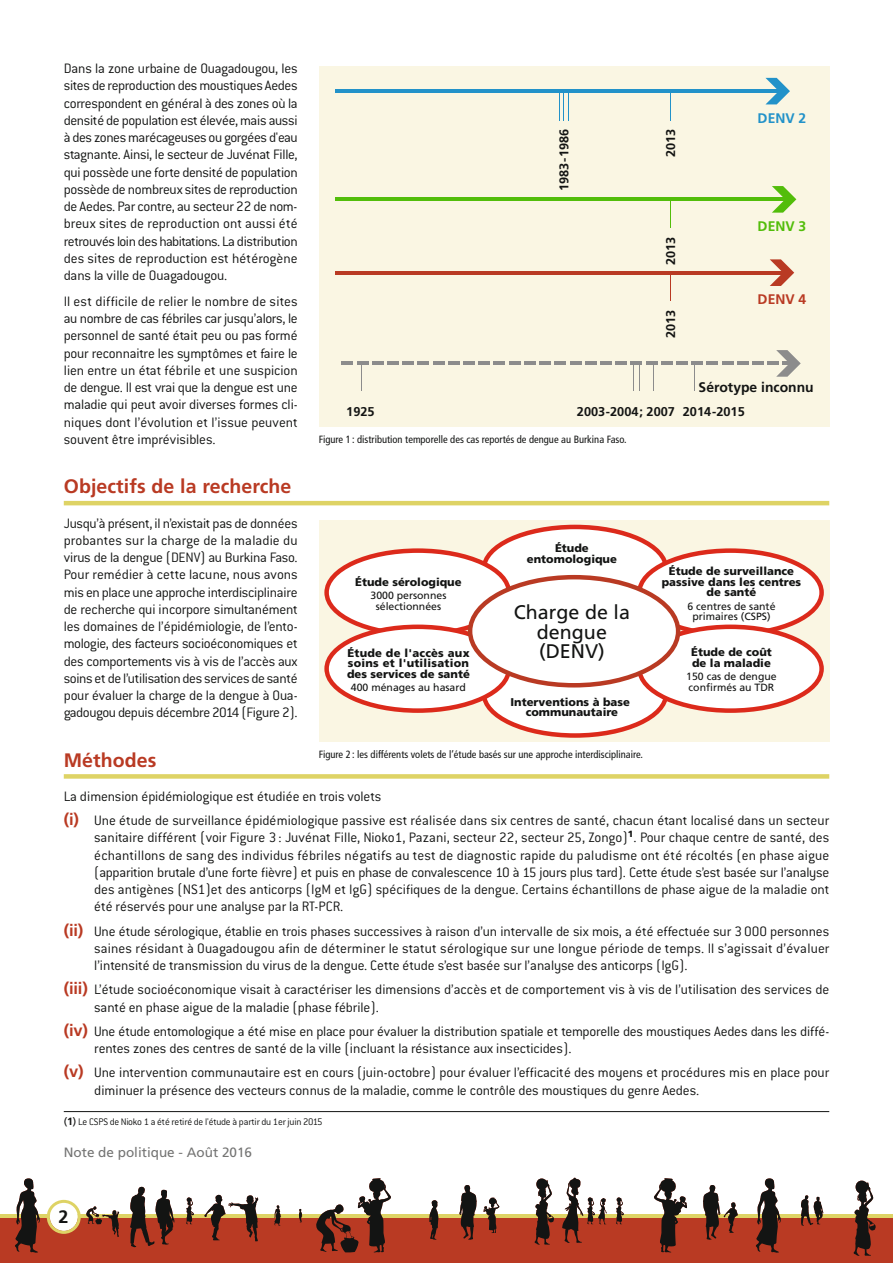
<style>
.page{position:relative;width:893px;height:1263px;background:#fff}
.page>*{position:absolute;margin:0;border:0;box-sizing:border-box;transform-origin:0 0}
.t1{font:19.65px/19.5px "Frutiger";color:#131413;text-align:center}
.t2{font:700 19.5px "Frutiger";letter-spacing:.005em;color:#b93a23}
.t3{font:700 18px "Frutiger";color:#131413}
.t4{font:300 15px/17.2px "Conduit ITC";letter-spacing:-.005em;color:#131413;text-align:justify}
.t5{font:700 13.95px "Frutiger";color:#131413}
.t6{font:700 13.95px "Frutiger";color:#2292c9}
.t7{font:700 13.95px "Frutiger";color:#52bd0a}
.t8{font:700 13.95px "Frutiger";color:#b93a23}
.t9{font:13.5px "Frutiger";color:#747473}
.t10{font:700 12.75px "Frutiger";color:#131413}
.t11{font:900 11.25px/10.5px "Frutiger";color:#131413;text-align:center}
.t12{font:condensed 10.5px "Frutiger";color:#131413}
.t13{font:10.5px/10.5px "Frutiger";color:#131413;text-align:center}
.t14{font:300 10.5px "Conduit ITC";letter-spacing:-.025em;color:#131413}
.s1{font-family:"Frutiger";font-weight:700;font-size:16.5px;color:#b93a23}
.s2{font-family:"Frutiger";font-weight:400}
.s3{font-family:"Frutiger";font-weight:700}
</style>
<div class="page">
<svg style="left:0;top:1215px;width:892px;height:4px"></svg>
<div style="left:0;top:1219px;width:892px;height:44px;background:#b93a23"></div>
<svg style="left:14px;top:1178px;width:26px;height:75px"></svg>
<svg style="left:755px;top:1178px;width:26px;height:75px"></svg>
<svg style="left:274px;top:1205px;width:7px;height:21px"></svg>
<svg style="left:316px;top:1178px;width:75px;height:75px"></svg>
<svg style="left:653px;top:1178px;width:34px;height:75px"></svg>
<svg style="left:483px;top:1198px;width:16px;height:35px"></svg>
<svg style="left:535px;top:1179px;width:19px;height:66px"></svg>
<svg style="left:853px;top:1181px;width:23px;height:75px"></svg>
<svg style="left:616px;top:1197px;width:8px;height:27px"></svg>
<svg style="left:186px;top:1197px;width:8px;height:27px"></svg>
<svg style="left:562px;top:1178px;width:45px;height:65px"></svg>
<svg style="left:130px;top:1187px;width:44px;height:60px"></svg>
<svg style="left:204px;top:1195px;width:54px;height:46px"></svg>
<svg style="left:429px;top:1200px;width:9px;height:40px"></svg>
<svg style="left:299px;top:1209px;width:3px;height:14px"></svg>
<svg style="left:459px;top:1185px;width:18px;height:55px"></svg>
<svg style="left:703px;top:1185px;width:35px;height:55px"></svg>
<svg style="left:801px;top:1195px;width:22px;height:31px"></svg>
<svg style="left:47px;top:1200px;width:72px;height:37px"></svg>
<hr style="left:64px;top:501px;width:765px;height:4px;background:#ded365">
<div style="left:64px;top:774px;width:765px;height:5px;background:#ded365"></div>
<hr style="left:64px;top:1111px;width:765px;height:1px;background:#131413">
<div style="left:319px;top:521px;width:510px;height:221px;background:#faf6e3"></div>
<svg style="left:324px;top:525px;width:500px;height:213px"></svg>
<div style="left:319px;top:67px;width:510px;height:360px;background:#faf6e3"></div>
<svg style="left:765px;top:78px;width:25px;height:26px"></svg>
<hr style="left:335px;top:89px;width:447px;height:4px;background:#2292c9">
<svg style="left:772px;top:186px;width:24px;height:27px"></svg>
<hr style="left:335px;top:198px;width:453px;height:3px;background:#52bd0a">
<svg style="left:770px;top:259px;width:24px;height:27px"></svg>
<hr style="left:335px;top:271px;width:451px;height:4px;background:#b93a23">
<svg style="left:670px;top:93px;width:1px;height:27px"></svg>
<svg style="left:670px;top:201px;width:1px;height:27px"></svg>
<svg style="left:670px;top:275px;width:1px;height:26px"></svg>
<svg style="left:341px;top:350px;width:460px;height:41px"></svg>
<svg style="left:559px;top:93px;width:10px;height:27px"></svg>
<p class="t4" style="left:64px;top:62px;width:235px">Dans la zone urbaine de Ouagadougou, les sites de reproduction des moustiques Aedes correspondent en général à des zones où la densité de population est élevée, mais aussi à des zones marécageuses ou gorgées d'eau stagnante. Ainsi, le secteur de Juvénat Fille, qui possède une forte densité de population possède de nombreux sites de reproduction de Aedes. Par contre, au secteur 22 de nom&shy;breux sites de reproduction ont aussi été retrouvés loin des habitations. La distribution des sites de reproduction est hétérogène dans la ville de Ouagadougou.</p>
<p class="t4" style="left:64px;top:294px;width:235px">Il est difficile de relier le nombre de sites au nombre de cas fébriles car jusqu’alors, le personnel de santé était peu ou pas formé pour reconnaitre les symptômes et faire le lien entre un état fébrile et une suspicion de dengue. Il est vrai que la dengue est une maladie qui peut avoir diverses formes cli&shy;niques dont l’évolution et l’issue peuvent souvent être imprévisibles.</p>
<h2 class="t2" style="left:64px;top:479px;width:229px">Objectifs de la recherche</h2>
<p class="t4" style="left:64px;top:516px;width:235px">Jusqu’à présent, il n’existait pas de données probantes sur la charge de la maladie du virus de la dengue (DENV) au Burkina Faso.<br>Pour remédier à cette lacune, nous avons mis en place une approche interdisciplinaire de recherche qui incorpore simultanément les domaines de l’épidémiologie, de l’ento&shy;mologie, des facteurs socioéconomiques et des comportements vis à vis de l’accès aux soins et de l’utilisation des services de santé pour évaluer la charge de la dengue à Oua&shy;gadougou depuis décembre 2014 (Figure 2).</p>
<h2 class="t2" style="left:64px;top:752px;width:94px">Méthodes</h2>
<p class="t4" style="left:64px;top:786px;width:767px;line-height:24.3px">La dimension épidémiologique est étudiée en trois volets<br><span class="s1">(i)</span> Une étude de surveillance épidémiologique passive est réalisée dans six centres de santé, chacun étant localisé dans un secteur</p>
<p class="t4" style="left:94px;top:831px;width:737px">sanitaire différent (voir Figure 3 : Juvénat Fille, Nioko1, Pazani, secteur 22, secteur 25, Zongo)<sup>1</sup>. Pour chaque centre de santé, des échantillons de sang des individus fébriles négatifs au test de diagnostic rapide du paludisme ont été récoltés (en phase aigue (apparition brutale d’une forte fièvre) et puis en phase de convalescence 10 à 15 jours plus tard). Cette étude s’est basée sur l’analyse des antigènes (NS1)et des anticorps (IgM et IgG) spécifiques de la dengue. Certains échantillons de phase aigue de la maladie ont été réservés pour une analyse par la RT-PCR.</p>
<p class="t4" style="left:94px;top:924px;width:737px;text-indent:-30px"><span class="s1">(ii)</span> Une étude sérologique, établie en trois phases successives à raison d’un intervalle de six mois, a été effectuée sur 3 000 personnes saines résidant à Ouagadougou afin de déterminer le statut sérologique sur une longue période de temps. Il s’agissait d’évaluer l’intensité de transmission du virus de la dengue. Cette étude s’est basée sur l’analyse des anticorps (IgG).</p>
<p class="t4" style="left:94px;top:983px;width:736px;text-indent:-30px"><span class="s1">(iii)</span> L’étude socioéconomique visait à caractériser les dimensions d’accès et de comportement vis à vis de l’utilisation des services de santé en phase aigue de la maladie (phase fébrile).</p>
<p class="t4" style="left:94px;top:1024px;width:736px;text-indent:-30px"><span class="s1">(iv)</span> Une étude entomologique a été mise en place pour évaluer la distribution spatiale et temporelle des moustiques Aedes dans les diffé&shy;rentes zones des centres de santé de la ville (incluant la résistance aux insecticides).</p>
<p class="t4" style="left:94px;top:1066px;width:737px;text-indent:-30px"><span class="s1">(v)</span> Une intervention communautaire est en cours (juin-octobre) pour évaluer l’efficacité des moyens et procédures mis en place pour diminuer la présence des vecteurs connus de la maladie, comme le contrôle des moustiques du genre Aedes.</p>
<p class="t14" style="left:64px;top:1118px;width:260px"><span class="s2">(</span><span class="s3">1</span><span class="s2">)</span> Le CSPS de Nioko 1 a été retiré de l'étude à partir du 1er juin 2015</p>
<p class="t6" style="left:757px;top:112px;width:50px">DENV 2</p>
<p class="t10" style="left:559px;top:191px;width:64px;rotate:-90deg">1983-1986</p>
<p class="t10" style="left:665px;top:157px;width:30px;rotate:-90deg">2013</p>
<p class="t7" style="left:757px;top:220px;width:50px">DENV 3</p>
<p class="t10" style="left:665px;top:265px;width:30px;rotate:-90deg">2013</p>
<p class="t8" style="left:757px;top:294px;width:50px">DENV 4</p>
<p class="t10" style="left:665px;top:338px;width:30px;rotate:-90deg">2013</p>
<p class="t5" style="left:698px;top:382px;width:117px">Sérotype inconnu</p>
<p class="t10" style="left:346px;top:406px;width:30px">1925</p>
<p class="t10" style="left:577px;top:406px;width:169px">2003-2004; 2007 2014-2015</p>
<p class="t12" style="left:319px;top:435px;width:309px">Figure 1 : distribution temporelle des cas reportés de dengue au Burkina Faso.</p>
<p class="t11" style="left:527px;top:544px;width:92px">Étude entomologique</p>
<p class="t11" style="left:662px;top:567px;width:141px">Étude de surveillance passive dans les centres de santé</p>
<p class="t13" style="left:687px;top:602px;width:90px">6 centres de santé primaires (CSPS)</p>
<p class="t11" style="left:691px;top:648px;width:82px;text-align:left">Étude de coût de la maladie</p>
<p class="t13" style="left:686px;top:672px;width:92px;text-align:left">150 cas de dengue confirmés au TDR</p>
<p class="t11" style="left:355px;top:577px;width:108px">Étude sérologique</p>
<p class="t13" style="left:370px;top:591px;width:77px">3000 personnes sélectionnées</p>
<p class="t11" style="left:347px;top:648px;width:124px;text-align:justify">Étude de l'accès aux soins et l'utilisation des services de santé</p>
<p class="t13" style="left:351px;top:683px;width:116px">400 ménages au hasard</p>
<h1 class="t1" style="left:514px;top:604px;width:118px">Charge de la dengue (DENV)</h1>
<p class="t11" style="left:510px;top:698px;width:121px">Interventions à base communautaire</p>
<p class="t12" style="left:319px;top:750px;width:326px">Figure 2 : les différents volets de l’étude basés sur une approche interdisciplinaire.</p>
<p class="t9" style="left:64px;top:1147px;width:190px">Note de politique - Août 2016</p>
<p class="t3" style="left:59px;top:1210px;width:12px">2</p>
</div>
